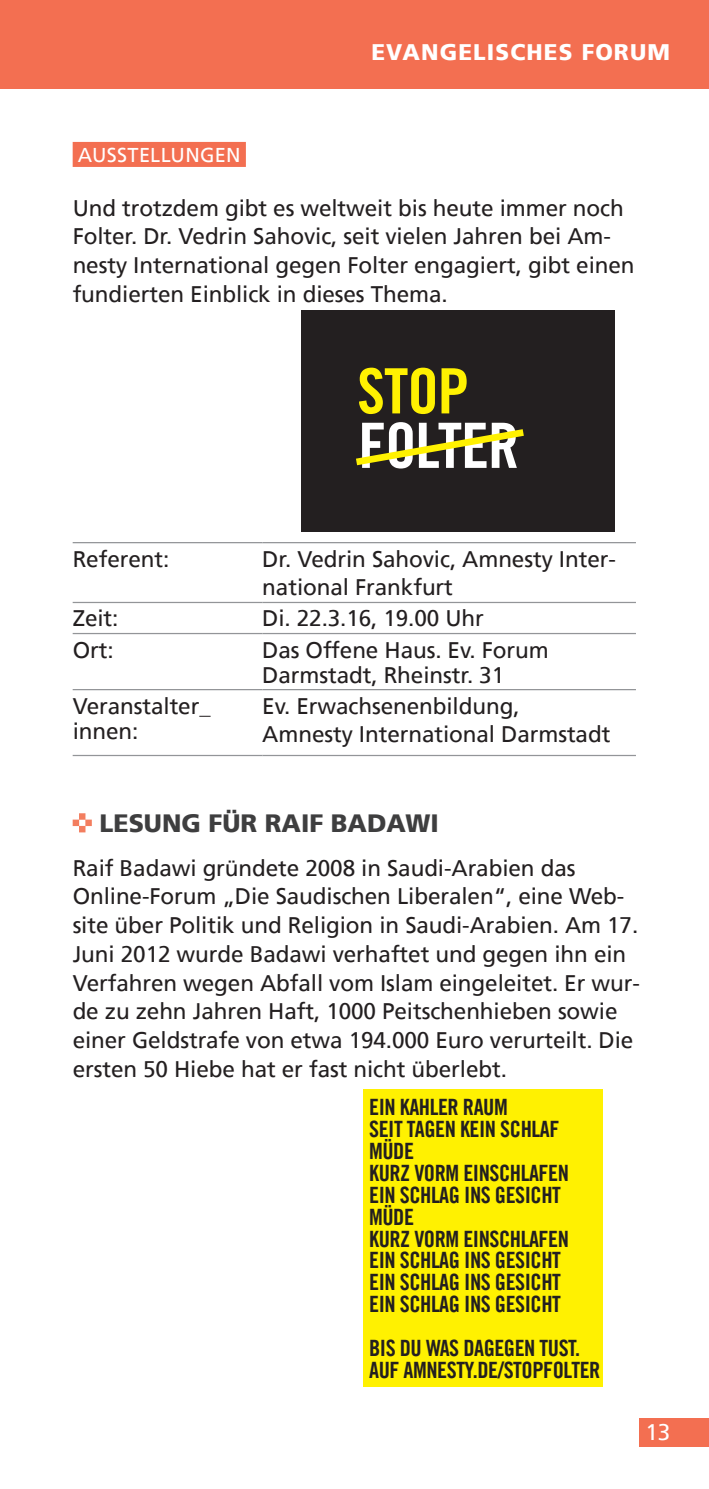
<style>
.page{position:relative;width:709px;height:1489px;background:#fff}
.page>*{position:absolute;margin:0;border:0;box-sizing:border-box;transform-origin:0 0}
.t1{font:62.5px "Amnesty Trade Gothic Bd Cn 20";letter-spacing:-.015em;color:#fff}
.t2{font:62.5px "Amnesty Trade Gothic Bd Cn 20";color:#fff101}
.t3{font:900 25px "Frutiger";color:#3e3e3f}
.t4{font:22.5px/28.8px "Frutiger";letter-spacing:-.005em;color:#231f20}
.t5{font:22.5px/22px "Amnesty Trade Gothic Bd Cn 20";letter-spacing:-.02em;color:#231f20}
.t6{font:900 22.5px "Frutiger";letter-spacing:.05em;color:#fff}
.t7{font:22.5px "Frutiger";color:#fff}
.t8{font:20px "Frutiger";letter-spacing:.01em;color:#fff}
</style>
<div class="page">
<div style="left:640px;top:1417px;width:69px;height:29px;background:#f36f51"></div>
<div style="left:0;top:0;width:709px;height:89px;background:#f36f51"></div>
<div style="left:73px;top:142px;width:173px;height:25px;background:#f36f51"></div>
<hr style="left:73px;top:602px;width:189px;height:1px;background:#939598">
<hr style="left:262px;top:602px;width:374px;height:1px;background:#939598">
<hr style="left:73px;top:633px;width:189px;height:1px;background:#939598">
<hr style="left:262px;top:633px;width:374px;height:1px;background:#939598">
<hr style="left:73px;top:689px;width:189px;height:1px;background:#939598">
<hr style="left:262px;top:689px;width:374px;height:1px;background:#939598">
<hr style="left:73px;top:754px;width:189px;height:2px;background:#939598">
<hr style="left:262px;top:754px;width:374px;height:2px;background:#939598">
<hr style="left:73px;top:542px;width:189px;height:1px;background:#939598">
<hr style="left:262px;top:542px;width:374px;height:1px;background:#939598">
<svg style="left:73px;top:813px;width:19px;height:19px"></svg>
<div style="left:301px;top:310px;width:314px;height:222px;background:#231f20"></div>
<svg style="left:356px;top:429px;width:168px;height:37px"></svg>
<div style="left:363px;top:1089px;width:239px;height:296px;background:#fff101"></div>
<p class="t6" style="left:371px;top:38px;width:300px">EVANGELISCHES FORUM</p>
<p class="t8" style="left:78px;top:143px;width:164px">AUSSTELLUNGEN</p>
<p class="t4" style="left:73px;top:193px;width:563px">Und trotzdem gibt es weltweit bis heute immer noch Folter. Dr. Vedrin Sahovic, seit vielen Jahren bei Am&shy;nesty International gegen Folter engagiert, gibt einen fundierten Einblick in dieses Thema.</p>
<h1 class="t2" style="left:357px;top:353px;width:113px">STOP</h1>
<h1 class="t1" style="left:358px;top:407px;width:162px">FOLTER</h1>
<p class="t4" style="left:73px;top:544px;width:98px">Referent:</p>
<p class="t4" style="left:262px;top:544px;width:355px">Dr. Vedrin Sahovic, Amnesty Inter&shy;national Frankfurt</p>
<p class="t4" style="left:73px;top:604px;width:47px">Zeit:</p>
<p class="t4" style="left:262px;top:604px;width:223px">Di. 22.3.16, 19.00 Uhr</p>
<p class="t4" style="left:73px;top:635px;width:42px">Ort:</p>
<p class="t4" style="left:262px;top:637px;width:288px;line-height:25px">Das Offene Haus. Ev. Forum<br>Darmstadt, Rheinstr. 31</p>
<p class="t4" style="left:73px;top:693px;width:139px;line-height:25px">Veranstalter_ innen:</p>
<p class="t4" style="left:262px;top:691px;width:349px">Ev. Erwachsenenbildung,<br>Amnesty International Darmstadt</p>
<p class="t3" style="left:99px;top:808px;width:341px">LESUNG FÜR RAIF BADAWI</p>
<p class="t4" style="left:73px;top:853px;width:568px">Raif Badawi gründete 2008 in Saudi-Arabien das Online-Forum „Die Saudischen Liberalen“, eine Web&shy;site über Politik und Religion in Saudi-Arabien. Am 17.<br>Juni 2012 wurde Badawi verhaftet und gegen ihn ein Verfahren wegen Abfall vom Islam eingeleitet. Er wur&shy;de zu zehn Jahren Haft, 1000 Peitschenhieben sowie einer Geldstrafe von etwa 194.000 Euro verurteilt. Die ersten 50 Hiebe hat er fast nicht überlebt.</p>
<p class="t5" style="left:369px;top:1095px;width:201px">EIN KAHLER RAUM<br>SEIT TAGEN KEIN SCHLAF<br>MÜDE<br>KURZ VORM EINSCHLAFEN<br>EIN SCHLAG INS GESICHT<br>MÜDE<br>KURZ VORM EINSCHLAFEN<br>EIN SCHLAG INS GESICHT<br>EIN SCHLAG INS GESICHT<br>EIN SCHLAG INS GESICHT</p>
<p class="t5" style="left:369px;top:1336px;width:233px">BIS DU WAS DAGEGEN TUST.<br>AUF AMNESTY.DE/STOPFOLTER</p>
<p class="t7" style="left:645px;top:1418px;width:26px">13</p>
</div>
